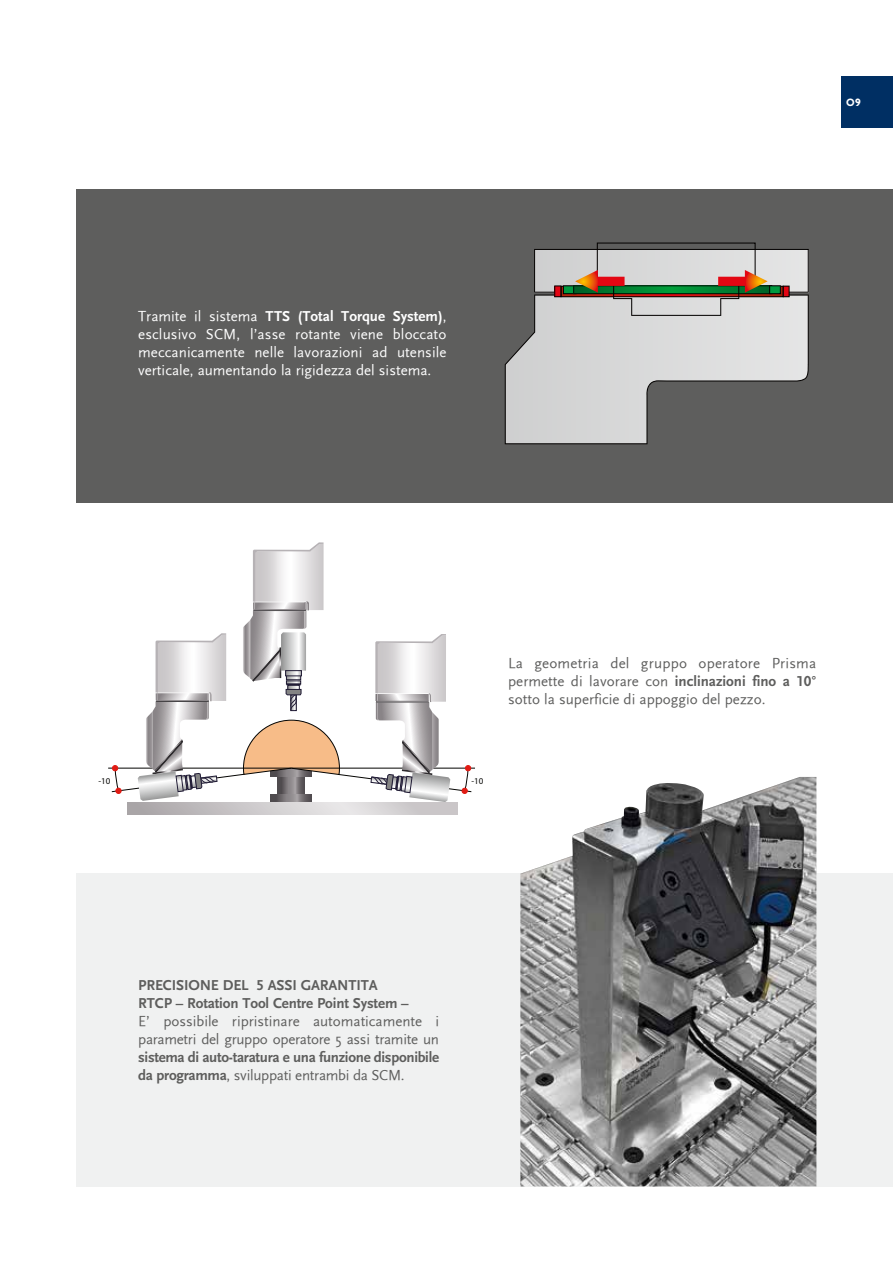
<style>
.page{position:relative;width:893px;height:1263px;background:#fff}
.page>*{position:absolute;margin:0;border:0;box-sizing:border-box;transform-origin:0 0}
.t1{font:15px/18px "Scala Sans";color:#5e5e5d}
.t2{font:15px/18px "Scala Sans";color:#fff;text-align:justify}
.t3{font:15px/18px "Scala Sans Bold LF";letter-spacing:-.01em;color:#5e5e5d}
.t4{font:15px "Scala Sans Bold LF";color:#fff}
.t5{font:15px "Scala Sans";letter-spacing:-.02em;color:#5e5e5d}
.t6{font:800 10.5px "P22 Underground";color:#fff}
.t7{font:8.85px "Myriad";color:#040402}
.s1{font-family:"Scala Sans"}
.s2{font-family:"Scala Sans Bold LF"}
</style>
<div class="page">
<div style="left:842px;top:77px;width:51px;height:51px;background:#002f63"></div>
<div style="left:77px;top:189px;width:816px;height:313px;background:#5e5e5d"></div>
<div style="left:77px;top:873px;width:816px;height:313px;background:#f0f1f1"></div>
<svg style="left:505px;top:316px;width:304px;height:128px;fill:#d4d4d4"></svg>
<svg style="left:534px;top:243px;width:275px;height:73px;background:#aeaaa2"></svg>
<hr style="left:108px;top:768px;width:183px;height:1px;background:#040402">
<hr style="left:292px;top:768px;width:183px;height:1px;background:#040402">
<svg style="left:111px;top:542px;width:361px;height:272px"></svg>
<img style="left:520px;top:777px;width:296px;height:409px">
<p class="t4" style="left:138px;top:308px;width:310px"><span class="s1">Tramite il sistema</span> TTS (Total Torque System)<span class="s1">,</span></p>
<p class="t2" style="left:138px;top:325px;width:310px">esclusivo SCM, l’asse rotante viene bloccato meccanicamente nelle lavorazioni ad utensile verticale, aumentando la rigidezza del sistema.</p>
<p class="t6" style="left:846px;top:96px;width:16px">O9</p>
<p class="t1" style="left:508px;top:654px;width:310px;text-align:justify">La geometria del gruppo operatore Prisma permette di lavorare con <span class="s2">inclinazioni fino a 10° </span>sotto la superficie di appoggio del pezzo.</p>
<p class="t7" style="left:98px;top:776px;width:13px">-10</p>
<p class="t7" style="left:471px;top:776px;width:13px">-10</p>
<p class="t3" style="left:138px;top:977px;width:272px">PRECISIONE DEL 5 ASSI GARANTITA<br>RTCP – Rotation Tool Centre Point System –</p>
<p class="t1" style="left:138px;top:1013px;width:303px">E’ possibile ripristinare automaticamente i parametri del gruppo operatore 5 assi tramite un</p>
<p class="t3" style="left:138px;top:1049px;width:302px">sistema di auto-taratura e una funzione disponibile</p>
<p class="t5" style="left:138px;top:1067px;width:268px"><span class="s2">da programma</span>, sviluppati entrambi da SCM.</p>
</div>
